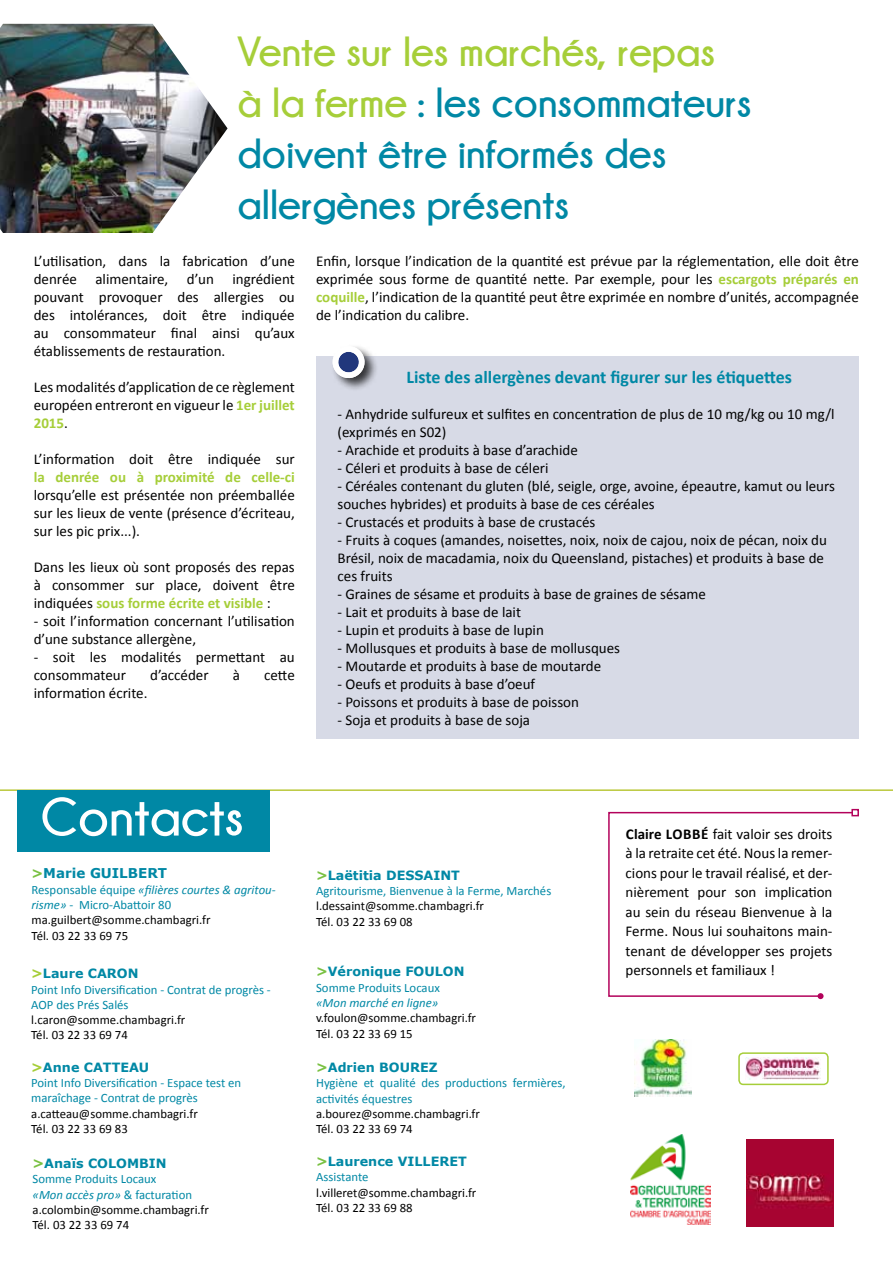
<style>
.page{position:relative;width:893px;height:1263px;background:#fff}
.page>*{position:absolute;margin:0;border:0;box-sizing:border-box;transform-origin:0 0}
.t1{font:700 54px "Champagne&Limousines";color:#fff}
.t2{font:700 42px/51px "Champagne&Limousines";color:#0088a5}
.t3{font:700 18px "Calibri";color:#0088a5}
.t4{font:15px/18px "Calibri";color:#000;text-align:justify}
.t5{font:700 15px "Calibri";color:#a6ce39}
.t6{font:700 13.5px "Verdana";color:#0088a5}
.t7{font:12.75px/15.3px "Calibri";color:#000}
.t8{font:12.75px/15.3px "Calibri";color:#0088a5}
.t9{font:700 12.75px "Verdana";color:#0088a5}
.t10{font:italic 12.75px "Calibri";color:#0088a5}
.s1{color:#a6ce39}
.s2{font-weight:700;color:#a6ce39}
.s3{color:#7ac143}
.s4{color:#0088a5}
.s5{font-style:italic;color:#0088a5}
.s6{font-size:13.5px;color:#a6ce39}
.s7{font-size:13.5px;color:#7ac143}
.s8{font-weight:700}
</style>
<div class="page">
<img style="left:631px;top:1134px;width:79px;height:90px">
<img style="left:746px;top:1140px;width:87px;height:86px">
<img style="left:634px;top:1040px;width:57px;height:56px">
<img style="left:745px;top:1058px;width:76px;height:21px">
<hr style="left:0;top:789px;width:893px;height:2px;background:#bac83a">
<div style="left:17px;top:790px;width:253px;height:62px;background:#0088a5"></div>
<div style="left:316px;top:356px;width:543px;height:382px;background:#d7dae6"></div>
<img style="left:0;top:24px;width:228px;height:209px">
<div style="left:331px;top:344px;width:47px;height:48px;background:#000;opacity:.75"></div>
<svg style="left:332px;top:345px;width:33px;height:36px"></svg>
<svg style="left:608px;top:811px;width:246px;height:187px"></svg>
<div style="left:851px;top:809px;width:8px;height:7px;border:2px solid #b3025b"></div>
<svg style="left:818px;top:993px;width:6px;height:6px"></svg>
<div style="left:738px;top:1052px;width:91px;height:33px;border:2px solid #a6ce39;border-radius:4px"></div>
<h2 class="t2" style="left:237px;top:25px;width:516px"><span class="s1">Vente sur les marchés, repas<br>à la ferme</span> : les consommateurs doivent être informés des allergènes présents</h2>
<p class="t4" style="left:316px;top:252px;width:544px">Enfin, lorsque l’indication de la quantité est prévue par la réglementation, elle doit être exprimée sous forme de quantité nette. Par exemple, pour les <span class="s2">escargots préparés en coquille</span>, l’indication de la quantité peut être exprimée en nombre d’unités, accompagnée de l’indication du calibre.</p>
<p class="t4" style="left:34px;top:252px;width:263px">L’utilisation, dans la fabrication d’une denrée alimentaire, d’un ingrédient pouvant provoquer des allergies ou des intolérances, doit être indiquée au consommateur final ainsi qu’aux établissements de restauration.</p>
<p class="t4" style="left:34px;top:378px;width:263px">Les modalités d’application de ce règlement européen entreront en vigueur le <span class="s2">1er juillet 2015</span>.</p>
<p class="t4" style="left:34px;top:450px;width:263px">L’information doit être indiquée sur</p>
<p class="t5" style="left:34px;top:468px;width:263px">la denrée ou à proximité de celle-ci</p>
<p class="t4" style="left:34px;top:486px;width:263px">lorsqu’elle est présentée non préemballée sur les lieux de vente (présence d’écriteau, sur les pic prix...).</p>
<p class="t4" style="left:34px;top:558px;width:263px">Dans les lieux où sont proposés des repas à consommer sur place, doivent être indiquées <span class="s2">sous forme écrite et visible</span> :</p>
<p class="t4" style="left:34px;top:612px;width:263px">- soit l’information concernant l’utilisation d’une substance allergène,</p>
<p class="t4" style="left:34px;top:648px;width:263px">- soit les modalités permettant au consommateur</p>
<p class="t3" style="left:406px;top:366px;width:387px">Liste des allergènes devant figurer sur les étiquettes</p>
<p class="t4" style="left:338px;top:405px;width:499px">- Anhydride sulfureux et sulfites en concentration de plus de 10 mg/kg ou 10 mg/l (exprimés en S02)</p>
<p class="t4" style="left:338px;top:441px;width:242px">- Arachide et produits à base d’arachide</p>
<p class="t4" style="left:338px;top:459px;width:212px">- Céleri et produits à base de céleri</p>
<p class="t4" style="left:338px;top:477px;width:499px">- Céréales contenant du gluten (blé, seigle, orge, avoine, épeautre, kamut ou leurs souches hybrides) et produits à base de ces céréales</p>
<p class="t4" style="left:338px;top:513px;width:259px">- Crustacés et produits à base de crustacés</p>
<p class="t4" style="left:338px;top:531px;width:491px;text-align:left">- Fruits à coques (amandes, noisettes, noix, noix de cajou, noix de pécan, noix du<br>Brésil, noix de macadamia, noix du Queensland, pistaches) et produits à base de ces fruits</p>
<p class="t4" style="left:338px;top:585px;width:370px">- Graines de sésame et produits à base de graines de sésame</p>
<p class="t4" style="left:338px;top:603px;width:185px">- Lait et produits à base de lait</p>
<p class="t4" style="left:338px;top:621px;width:208px">- Lupin et produits à base de lupin</p>
<p class="t4" style="left:338px;top:639px;width:284px">- Mollusques et produits à base de mollusques</p>
<p class="t4" style="left:338px;top:657px;width:265px">- Moutarde et produits à base de moutarde</p>
<p class="t4" style="left:338px;top:675px;width:199px">- Oeufs et produits à base d’oeuf</p>
<p class="t4" style="left:338px;top:693px;width:243px">- Poissons et produits à base de poisson</p>
<p class="t4" style="left:338px;top:711px;width:194px">- Soja et produits à base de soja</p>
<p class="t4" style="left:150px;top:666px;width:60px">d’accéder</p>
<p class="t4" style="left:233px;top:666px;width:9px">à</p>
<p class="t4" style="left:264px;top:666px;width:32px">cette</p>
<p class="t4" style="left:34px;top:684px;width:115px">information écrite.</p>
<h1 class="t1" style="left:40px;top:787px;width:205px">Contacts</h1>
<p class="t6" style="left:32px;top:864px;width:137px"><span class="s3">&gt;</span>Marie GUILBERT</p>
<p class="t7" style="left:32px;top:882px;width:246px"><span class="s4">Responsable équipe</span> <span class="s5">«filières courtes &amp; agritou&shy;risme»</span> <span class="s4">- Micro-Abattoir 80 </span>ma.guilbert@somme.chambagri.fr<br>Tél. 03 22 33 69 75</p>
<p class="t9" style="left:31px;top:964px;width:109px"><span class="s6">&gt;</span>Laure CARON</p>
<p class="t8" style="left:31px;top:982px;width:241px">Point Info Diversification - Contrat de progrès -<br>AOP des Prés Salés</p>
<p class="t7" style="left:31px;top:1012px;width:156px">l.caron@somme.chambagri.fr<br>Tél. 03 22 33 69 74</p>
<p class="t9" style="left:31px;top:1058px;width:120px"><span class="s6">&gt;</span>Anne CATTEAU</p>
<p class="t8" style="left:31px;top:1075px;width:212px">Point Info Diversification - Espace test en maraîchage - Contrat de progrès</p>
<p class="t7" style="left:31px;top:1106px;width:168px">a.catteau@somme.chambagri.fr<br>Tél. 03 22 33 69 83</p>
<p class="t9" style="left:33px;top:1154px;width:136px"><span class="s7">&gt;</span>Anaïs COLOMBIN</p>
<p class="t7" style="left:33px;top:1171px;width:178px"><span class="s4">Somme Produits Locaux<br></span><span class="s5">«Mon accès pro»</span> <span class="s4">&amp; facturation </span>a.colombin@somme.chambagri.fr<br>Tél. 03 22 33 69 74</p>
<p class="t9" style="left:316px;top:866px;width:145px"><span class="s7">&gt;</span>Laëtitia DESSAINT</p>
<p class="t8" style="left:316px;top:883px;width:237px">Agritourisme, Bienvenue à la Ferme, Marchés</p>
<p class="t7" style="left:316px;top:898px;width:169px">l.dessaint@somme.chambagri.fr<br>Tél. 03 22 33 69 08</p>
<p class="t9" style="left:316px;top:963px;width:150px"><span class="s7">&gt;</span>Véronique FOULON</p>
<p class="t8" style="left:316px;top:980px;width:125px">Somme Produits Locaux</p>
<p class="t10" style="left:316px;top:994px;width:124px">«Mon marché en ligne»</p>
<p class="t7" style="left:316px;top:1010px;width:161px">v.foulon@somme.chambagri.fr<br>Tél. 03 22 33 69 15</p>
<p class="t9" style="left:316px;top:1058px;width:123px"><span class="s7">&gt;</span>Adrien BOUREZ</p>
<p class="t8" style="left:316px;top:1076px;width:251px">Hygiène et qualité des productions fermières, activités équestres</p>
<p class="t7" style="left:316px;top:1106px;width:165px">a.bourez@somme.chambagri.fr<br>Tél. 03 22 33 69 74</p>
<p class="t9" style="left:316px;top:1152px;width:152px"><span class="s7">&gt;</span>Laurence VILLERET</p>
<p class="t8" style="left:316px;top:1169px;width:54px">Assistante</p>
<p class="t7" style="left:316px;top:1185px;width:162px">l.villeret@somme.chambagri.fr<br>Tél. 03 22 33 69 88</p>
<p class="t4" style="left:626px;top:824px;width:208px;line-height:19.5px"><span class="s8">Claire LOBBé</span> fait valoir ses droits à la retraite cet été. Nous la remer&shy;cions pour le travail réalisé, et der&shy;nièrement pour son implication au sein du réseau Bienvenue à la Ferme. Nous lui souhaitons main&shy;tenant de développer ses projets personnels et familiaux !</p>
</div>
